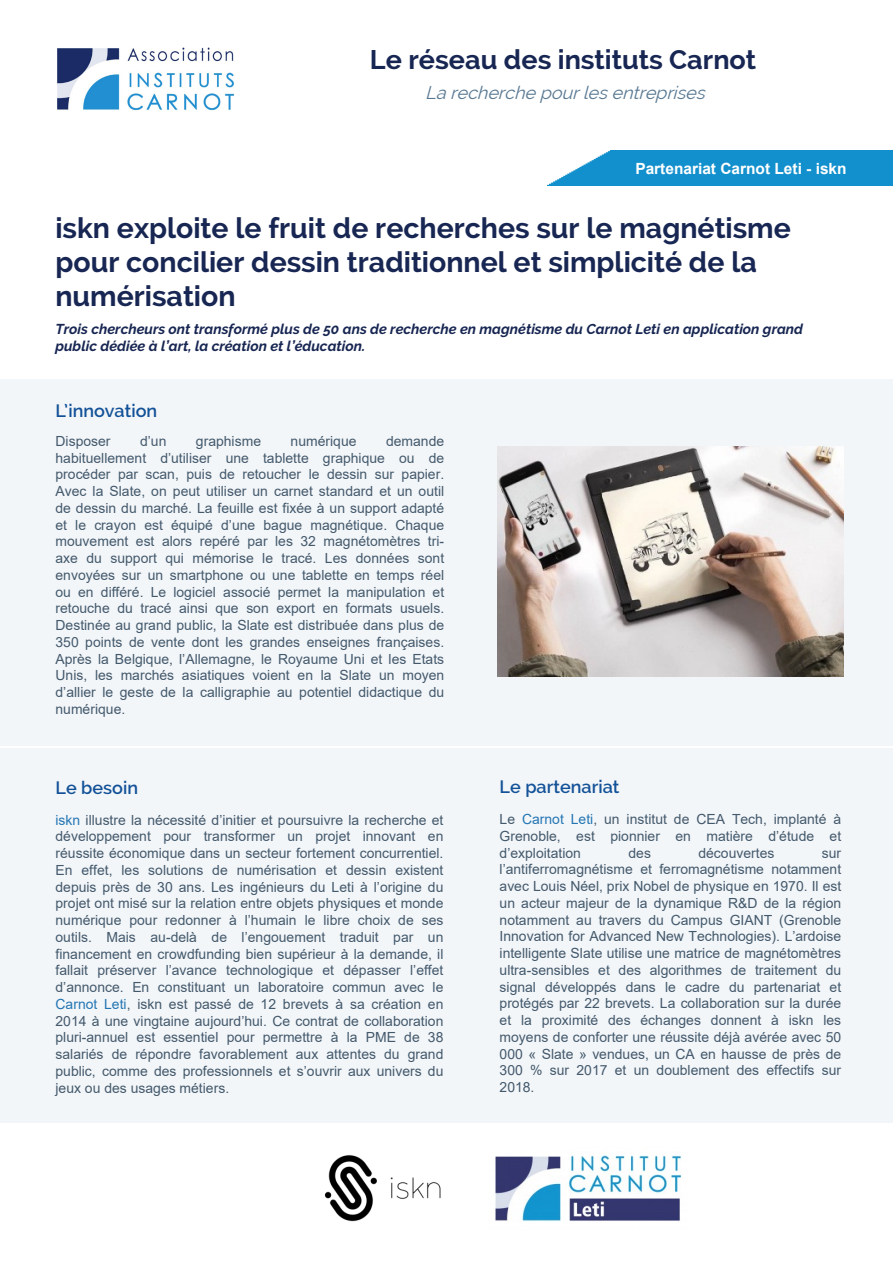
<style>
.page{position:relative;width:893px;height:1263px;background:#fff}
.page>*{position:absolute;margin:0;border:0;box-sizing:border-box;transform-origin:0 0}
.t1{font:700 28.5px/34.2px "Raleway";color:#172652}
.t2{font:700 27px "Raleway";color:#172652}
.t3{font:600 18px "Raleway";color:#135298}
.t4{font:italic 18px "Raleway";color:#587892}
.t5{font:700 15.45px "Arial";color:#fff}
.t6{font:italic 700 14.25px/17.1px "Raleway";color:#172652}
.t7{font:13.95px/16.8px "Arial";color:#43596c;text-align:justify}
.s1{color:#2476b3}
</style>
<div class="page">
<img style="left:547px;top:150px;width:345px;height:36px">
<img style="left:57px;top:48px;width:177px;height:62px">
<div style="left:0;top:379px;width:893px;height:366px;background:#f3f6f9"></div>
<div style="left:0;top:748px;width:893px;height:375px;background:#f3f6f9"></div>
<img style="left:497px;top:447px;width:346px;height:229px">
<img style="left:495px;top:1154px;width:186px;height:67px">
<img style="left:325px;top:1155px;width:116px;height:67px">
<p class="t2" style="left:370px;top:44px;width:388px">Le réseau des instituts Carnot</p>
<p class="t4" style="left:425px;top:83px;width:287px">Larecherche pourlesentreprises</p>
<p class="t5" style="left:635px;top:157px;width:213px">Partenariat Carnot Leti - iskn</p>
<p class="t1" style="left:55px;top:211px;width:737px">iskn exploite le fruit de recherches sur le magnétisme pour concilier dessin traditionnel et simplicité de la numérisation</p>
<p class="t6" style="left:55px;top:321px;width:749px">Trois chercheurs ont transformé plus de 50 ans de recherche en magnétisme du Carnot Leti en application grand public dédiée à l’art, la création et l’éducation.</p>
<p class="t3" style="left:56px;top:400px;width:103px">L’innovation</p>
<p class="t7" style="left:56px;top:433px;width:57px">Disposer</p>
<p class="t7" style="left:140px;top:433px;width:28px">d’un</p>
<p class="t7" style="left:196px;top:433px;width:67px">graphisme</p>
<p class="t7" style="left:291px;top:433px;width:67px">numérique</p>
<p class="t7" style="left:56px;top:433px;width:390px;text-indent:331px">demande habituellement d’utiliser une tablette graphique ou de procéder par scan, puis de retoucher le dessin sur papier.<br>Avec la Slate, on peut utiliser un carnet standard et un outil de dessin du marché. La feuille est fixée à un support adapté et le crayon est équipé d’une bague magnétique. Chaque mouvement est alors repéré par les 32 magnétomètres tri&shy;axe du support qui mémorise le tracé. Les données sont envoyées sur un smartphone ou une tablette en temps réel ou en différé. Le logiciel associé permet la manipulation et retouche du tracé ainsi que son export en formats usuels.<br>Destinée au grand public, la Slate est distribuée dans plus de 350 points de vente dont les grandes enseignes françaises.<br>Après la Belgique, l’Allemagne, le Royaume Uni et les Etats Unis, les marchés asiatiques voient en la Slate un moyen d’allier le geste de la calligraphie au potentiel didactique du numérique.</p>
<p class="t3" style="left:56px;top:777px;width:84px">Le besoin</p>
<p class="t7" style="left:56px;top:811px;width:389px"><span class="s1">iskn</span> illustre la nécessité d’initier et poursuivre la recherche et développement pour transformer un projet innovant en réussite économique dans un secteur fortement concurrentiel.<br>En effet, les solutions de numérisation et dessin existent depuis près de 30 ans. Les ingénieurs du Leti à l’origine du projet ont misé sur la relation entre objets physiques et monde numérique pour redonner à l’humain le libre choix de ses outils. Mais au-delà de l’engouement traduit par un financement en crowdfunding bien supérieur à la demande, il fallait préserver l’avance technologique et dépasser l’effet d’annonce. En constituant un laboratoire commun avec le <span class="s1">Carnot Leti</span>, iskn est passé de 12 brevets à sa création en 2014 à une vingtaine aujourd’hui. Ce contrat de collaboration pluri-annuel est essentiel pour permettre à la PME de 38 salariés de répondre favorablement aux attentes du grand public, comme des professionnels et s’ouvrir aux univers du jeux ou des usages métiers.</p>
<p class="t3" style="left:500px;top:776px;width:121px">Le partenariat</p>
<p class="t7" style="left:500px;top:811px;width:343px">Le <span class="s1">Carnot Leti</span>, un institut de CEA Tech, implanté à Grenoble, est pionnier en matière d’étude et d’exploitation</p>
<p class="t7" style="left:628px;top:844px;width:24px">des</p>
<p class="t7" style="left:698px;top:844px;width:77px">découvertes</p>
<p class="t7" style="left:500px;top:844px;width:343px;text-indent:322px">sur l’antiferromagnétisme et ferromagnétisme notamment avec Louis Néel, prix Nobel de physique en 1970. Il est un acteur majeur de la dynamique R&amp;D de la région notamment au travers du Campus GIANT (Grenoble Innovation for Advanced New Technologies). L’ardoise intelligente Slate utilise une matrice de magnétomètres ultra-sensibles et des algorithmes de traitement du signal développés dans le cadre du partenariat et protégés par 22 brevets. La collaboration sur la durée et la proximité des échanges donnent à iskn les moyens de conforter une réussite déjà avérée avec 50<br>000 « Slate » vendues, un CA en hausse de près de 300 % sur 2017 et un doublement des effectifs sur 2018.</p>
</div>
